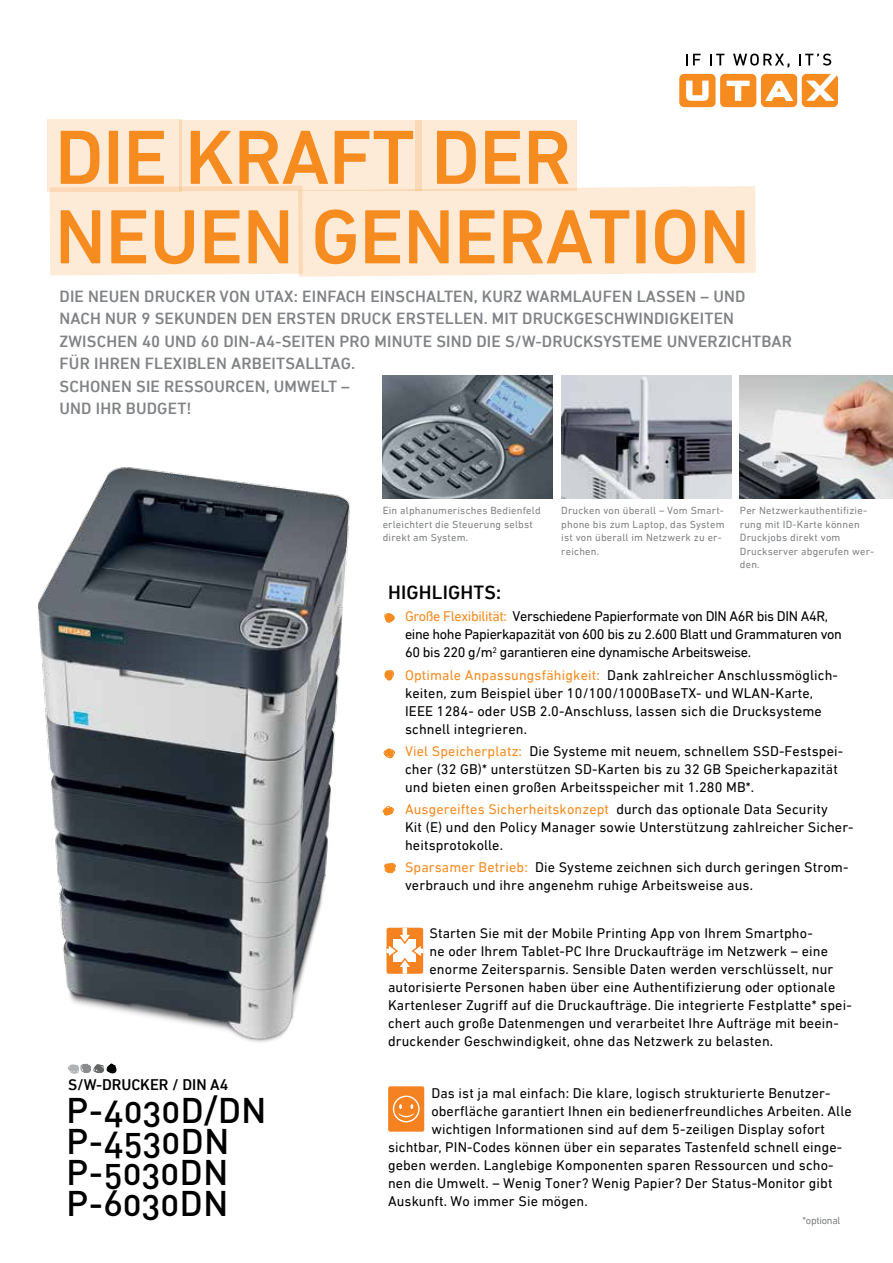
<style>
.page{position:relative;width:893px;height:1263px;background:#fff}
.page>*{position:absolute;margin:0;border:0;box-sizing:border-box;transform-origin:0 0}
.t1{font:500 78px/79.5px "DIN Next LT Pro";letter-spacing:-.01em;color:#f68b1f}
.t2{font:35.25px/31px "DIN Medium Alternate";letter-spacing:.005em;color:#000}
.t3{font:500 19.5px "DIN Next LT Pro";color:#000}
.t4{font:500 16.5px/22.5px "DIN Next LT Pro";letter-spacing:.01em;color:#808285}
.t5{font:500 15.75px "DIN Next LT Pro";color:#000}
.t6{font:14.25px/18px "DIN Next LT Pro";letter-spacing:.01em;color:#000}
.t7{font:14.25px/18px "DIN Next LT Pro";letter-spacing:-.025em;color:#000}
.t8{font:10.5px/13.5px "DIN Next LT Pro";letter-spacing:.02em;color:#808285}
.t9{font:10.5px "DIN Next LT Pro";letter-spacing:-.025em;color:#808285}
.s1{color:#f68b1f}
</style>
<div class="page">
<svg style="left:676px;top:71px;width:165px;height:39px"></svg>
<div style="left:679px;top:74px;width:36px;height:33px;background:#f68b1f;border-radius:5px"></div>
<div style="left:720px;top:74px;width:36px;height:33px;background:#f68b1f;border-radius:5px"></div>
<div style="left:761px;top:74px;width:36px;height:33px;background:#f68b1f;border-radius:5px"></div>
<div style="left:802px;top:74px;width:36px;height:33px;background:#f68b1f;border-radius:5px"></div>
<svg style="left:686px;top:81px;width:23px;height:20px"></svg>
<svg style="left:727px;top:81px;width:23px;height:20px"></svg>
<svg style="left:806px;top:73px;width:32px;height:28px"></svg>
<svg style="left:765px;top:81px;width:28px;height:20px"></svg>
<svg style="left:686px;top:54px;width:15px;height:11px"></svg>
<svg style="left:710px;top:54px;width:14px;height:11px"></svg>
<svg style="left:733px;top:54px;width:56px;height:14px"></svg>
<svg style="left:799px;top:54px;width:32px;height:12px"></svg>
<div style="left:47px;top:119px;width:134px;height:72px;background:#fdead7"></div>
<div style="left:179px;top:121px;width:243px;height:70px;background:#fdead7"></div>
<div style="left:415px;top:121px;width:162px;height:70px;background:#fdead7"></div>
<svg style="left:50px;top:186px;width:706px;height:91px;background:#fce9d6"></svg>
<svg style="left:384px;top:613px;width:11px;height:10px"></svg>
<svg style="left:384px;top:670px;width:10px;height:11px"></svg>
<svg style="left:382px;top:805px;width:12px;height:11px"></svg>
<svg style="left:384px;top:863px;width:12px;height:11px"></svg>
<svg style="left:383px;top:748px;width:12px;height:10px"></svg>
<svg style="left:68px;top:1063px;width:49px;height:11px"></svg>
<svg style="left:387px;top:928px;width:36px;height:46px"></svg>
<div style="left:388px;top:1086px;width:36px;height:46px;background:#f58220;border-radius:2px"></div>
<div style="left:393px;top:1095px;width:27px;height:27px;border:1px solid #fff;border-radius:50%"></div>
<svg style="left:399px;top:1104px;width:15px;height:13px"></svg>
<img style="left:37px;top:467px;width:313px;height:575px">
<img style="left:740px;top:375px;width:153px;height:124px">
<img style="left:383px;top:375px;width:170px;height:124px">
<img style="left:561px;top:375px;width:170px;height:124px">
<h1 class="t1" style="left:55px;top:117px;width:697px">DIE KRAFT DER<br>NEUEN GENERATION</h1>
<p class="t4" style="left:60px;top:285px;width:734px">DIE NEUEN DRUCKER VON UTAX: EINFACH EINSCHALTEN, KURZ WARMLAUFEN LASSEN – UND<br>NACH NUR 9 SEKUNDEN DEN ERSTEN DRUCK ERSTELLEN. MIT DRUCKGESCHWINDIGKEITEN ZWISCHEN 40 UND 60 DIN-A4-SEITEN PRO MINUTE SIND DIE S/W-DRUCKSYSTEME UNVERZICHTBAR FÜR IHREN FLEXIBLEN ARBEITSALLTAG.<br>SCHONEN SIE RESSOURCEN, UMWELT –<br>UND IHR BUDGET!</p>
<p class="t5" style="left:68px;top:1075px;width:162px">S/W-DRUCKER / DIN A4</p>
<h2 class="t2" style="left:66px;top:1093px;width:202px">P-4030D/DN<br>P-4530DN<br>P-5030DN<br>P-6030DN</h2>
<p class="t8" style="left:561px;top:504px;width:165px">Drucken von überall – Vom Smart&shy;phone bis zum Laptop, das System ist von überall im Netzwerk zu er&shy;reichen.</p>
<p class="t8" style="left:383px;top:504px;width:159px">Ein alphanumerisches Bedienfeld erleichtert die Steuerung selbst direkt am System.</p>
<p class="t8" style="left:740px;top:504px;width:136px">Per Netzwerkauthentifizie&shy;rung mit ID-Karte können<br>Druckjobs direkt vom<br>Druckserver abgerufen wer&shy;den.</p>
<h3 class="t3" style="left:388px;top:581px;width:115px">HIGHLIGHTS:</h3>
<p class="t7" style="left:405px;top:607px;width:438px"><span class="s1">Große Flexibilität:</span> Verschiedene Papierformate von DIN A6R bis DIN A4R, eine hohe Papierkapazität von 600 bis zu 2.600 Blatt und Grammaturen von<br>60 bis 220 g/m<sup>2</sup> garantieren eine dynamische Arbeitsweise.</p>
<p class="t6" style="left:405px;top:665px;width:434px"><span class="s1">Optimale Anpassungsfähigkeit:</span> Dank zahlreicher Anschlussmöglich&shy;keiten, zum Beispiel über 10/100/1000BaseTX- und WLAN-Karte, IEEE 1284- oder USB 2.0-Anschluss, lassen sich die Drucksysteme schnell integrieren.</p>
<p class="t6" style="left:405px;top:742px;width:440px"><span class="s1">Viel Speicherplatz:</span> Die Systeme mit neuem, schnellem SSD-Festspei&shy;cher (32 GB)* unterstützen SD-Karten bis zu 32 GB Speicherkapazität und bieten einen großen Arbeitsspeicher mit 1.280 MB*.</p>
<p class="t6" style="left:405px;top:800px;width:450px"><span class="s1">Ausgereiftes Sicherheitskonzept</span> durch das optionale Data Security<br>Kit (E) und den Policy Manager sowie Unterstützung zahlreicher Sicher&shy;heitsprotokolle.</p>
<p class="t6" style="left:405px;top:858px;width:445px"><span class="s1">Sparsamer Betrieb:</span> Die Systeme zeichnen sich durch geringen Strom&shy;verbrauch und ihre angenehm ruhige Arbeitsweise aus.</p>
<p class="t6" style="left:430px;top:924px;width:385px">Starten Sie mit der Mobile Printing App von Ihrem Smartpho-</p>
<p class="t6" style="left:430px;top:942px;width:400px">ne oder Ihrem Tablet-PC Ihre Druckaufträge im Netzwerk – eine</p>
<p class="t6" style="left:430px;top:960px;width:405px">enorme Zeitersparnis. Sensible Daten werden verschlüsselt, nur</p>
<p class="t6" style="left:388px;top:978px;width:449px">autorisierte Personen haben über eine Authentifizierung oder optionale</p>
<p class="t6" style="left:388px;top:996px;width:465px">Kartenleser Zugriff auf die Druckaufträge. Die integrierte Festplatte* spei-</p>
<p class="t6" style="left:388px;top:1014px;width:452px">chert auch große Datenmengen und verarbeitet Ihre Aufträge mit beein-</p>
<p class="t6" style="left:388px;top:1032px;width:387px">druckender Geschwindigkeit, ohne das Netzwerk zu belasten.</p>
<p class="t6" style="left:431px;top:1083px;width:401px">Das ist ja mal einfach: Die klare, logisch strukturierte Benutzer-</p>
<p class="t6" style="left:431px;top:1101px;width:422px">oberfläche garantiert Ihnen ein bedienerfreundliches Arbeiten. Alle</p>
<p class="t6" style="left:431px;top:1119px;width:395px">wichtigen Informationen sind auf dem 5-zeiligen Display sofort</p>
<p class="t6" style="left:388px;top:1137px;width:456px">sichtbar, PIN-Codes können über ein separates Tastenfeld schnell einge-</p>
<p class="t6" style="left:388px;top:1155px;width:447px">geben werden. Langlebige Komponenten sparen Ressourcen und scho-</p>
<p class="t6" style="left:388px;top:1173px;width:446px">nen die Umwelt. – Wenig Toner? Wenig Papier? Der Status-Monitor gibt</p>
<p class="t6" style="left:388px;top:1191px;width:201px">Auskunft. Wo immer Sie mögen.</p>
<p class="t9" style="left:802px;top:1214px;width:39px">*optional</p>
</div>
